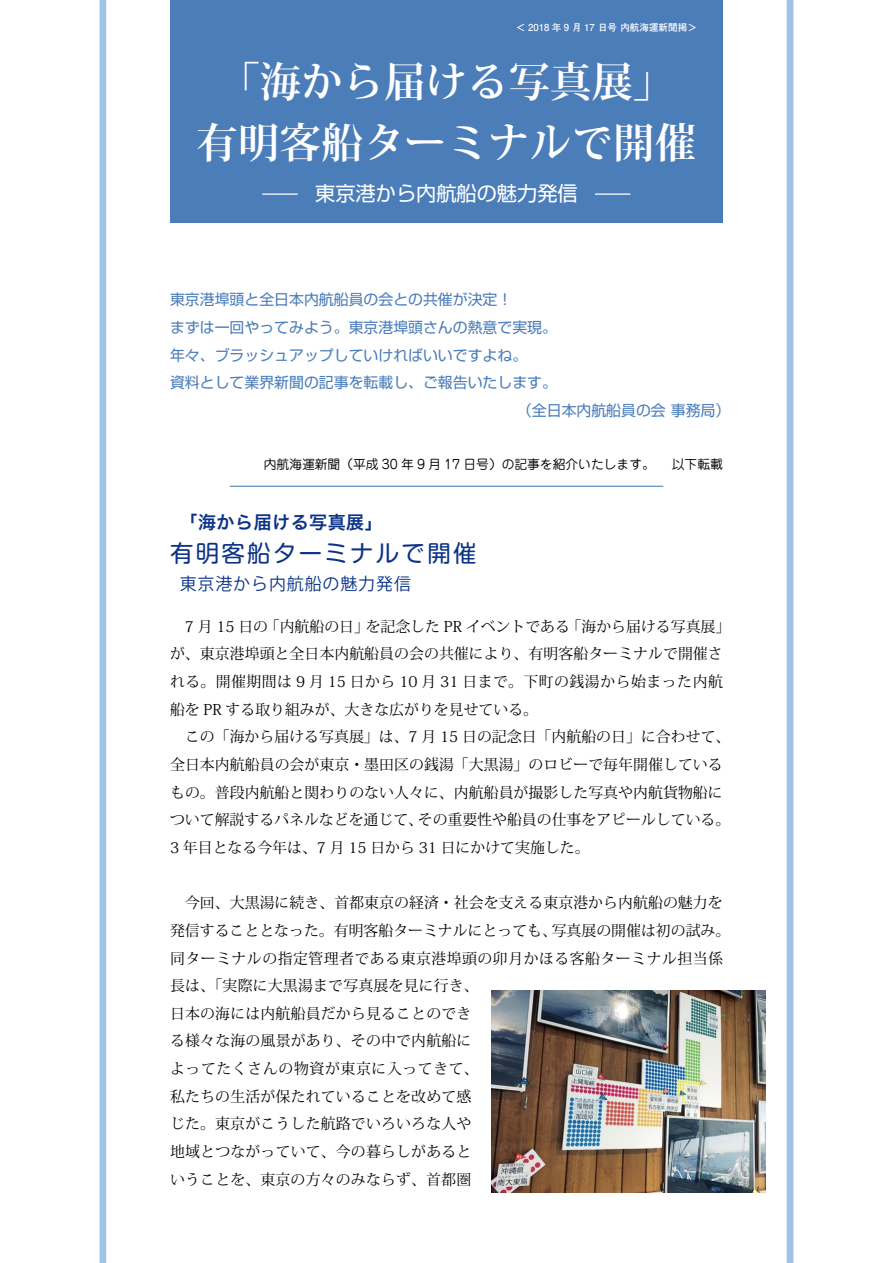
<style>
.page{position:relative;width:893px;height:1263px;background:#fff}
.page>*{position:absolute;margin:0;border:0;box-sizing:border-box;transform-origin:0 0}
.t1{font:700 41.4px/60.6px "Koz Min Pro";letter-spacing:.005em;color:#fff;text-align:center}
.t2{font:23.4px "Shin M Go Pro";letter-spacing:.1em;color:#0c3388}
.t3{font:20.25px "Shin Go Pro";color:#fff}
.t4{font:18px "Hira Kaku Pro N W6";letter-spacing:.025em;color:#0c3388}
.t5{font:16.95px "Koz Go Pro";letter-spacing:.05em;color:#0c3388}
.t6{font:14.85px/27.6px "Koz Min Pro";letter-spacing:.005em;color:#000}
.t7{font:14.85px "Shin Go Pro";color:#4b7db9}
.t8{font:14.85px "Koz Min Pro";letter-spacing:.035em;color:#000}
.t9{font:12.75px "Jun 201 Pro";color:#000}
.t10{font:700 9.6px "Futo Go B101 Pro";color:#fff}
</style>
<div class="page">
<div style="left:170px;top:0;width:553px;height:222px;background:#4b7db9"></div>
<div style="left:99px;top:0;width:7px;height:1263px;background:#a2c3e7"></div>
<div style="left:787px;top:0;width:6px;height:1263px;background:#a2c3e7"></div>
<hr style="left:262px;top:193px;width:36px;height:2px;background:#fff">
<hr style="left:595px;top:193px;width:35px;height:2px;background:#fff">
<hr style="left:230px;top:486px;width:433px;height:1px;background:#4b7db9">
<img style="left:492px;top:990px;width:273px;height:202px">
<p class="t10" style="left:516px;top:20px;width:182px">＜ 2018 年 月9 17 日号内航海運新聞掲&lt;</p>
<h1 class="t1" style="left:197px;top:50px;width:501px">「海から届ける写真展「有明客船ターミナルで開催</h1>
<h3 class="t3" style="left:315px;top:176px;width:264px">東京港から内航船の魅力発信</h3>
<p class="t7" style="left:170px;top:288px;width:344px">東京港埠頭と全日本内航船員の会との共催が決定!</p>
<p class="t7" style="left:170px;top:315px;width:388px">まずは一回やってみよう。東京港埠頭さんの熱意で実現。</p>
<p class="t7" style="left:170px;top:343px;width:359px">年々、ブラッシュアップしていければいいですよね。</p>
<p class="t7" style="left:170px;top:370px;width:388px">資料として業界新聞の記事を転載し、ご報告いたします。</p>
<p class="t7" style="left:517px;top:398px;width:215px">（全日本内航船員の会事務局(</p>
<p class="t9" style="left:264px;top:454px;width:460px">内航海運新聞（平成 30 年 9 月 17 日号）の記事を紹介いたします。　以下転載</p>
<p class="t4" style="left:170px;top:506px;width:214px">　「海から届ける写真展「</p>
<h2 class="t2" style="left:170px;top:534px;width:308px">有明客船ターミナルで開催</h2>
<p class="t5" style="left:180px;top:573px;width:233px">東京港から内航船の魅力発信</p>
<p class="t6" style="left:366px;top:612px;width:206px">を記念した PR イベントである</p>
<p class="t6" style="left:265px;top:612px;width:106px">「内航船の日」</p>
<p class="t6" style="left:567px;top:612px;width:165px">「海から届ける写真展「</p>
<p class="t6" style="left:170px;top:612px;width:100px">　7 月 15 日の</p>
<p class="t6" style="left:170px;top:640px;width:554px">が、東京港埠頭と全日本内航船員の会の共催により、有明客船ターミナルで開催さ</p>
<p class="t8" style="left:170px;top:671px;width:554px">れる。開催期間は 9 月 15 日から 10 月 31 日まで。下町の銭湯から始まった内航</p>
<p class="t6" style="left:170px;top:695px;width:370px">船を PR する取り組みが、大きな広がりを見せている。</p>
<p class="t6" style="left:170px;top:723px;width:562px">　この「海から届ける写真展」は、7 月 15 日の記念日「内航船の日」に合わせて、</p>
<p class="t6" style="left:170px;top:750px;width:554px">全日本内航船員の会が東京・墨田区の銭湯「大黒湯」のロビーで毎年開催している</p>
<p class="t6" style="left:170px;top:778px;width:554px">もの。普段内航船と関わりのない人々に、内航船員が撮影した写真や内航貨物船に</p>
<p class="t6" style="left:418px;top:805px;width:314px">その重要性や船員の仕事をアピールしている。</p>
<p class="t6" style="left:170px;top:805px;width:421px">ついて解説するパネルなどを通じて、<br>3 年目となる今年は、7 月 15 日から 31 日にかけて実施した。</p>
<p class="t6" style="left:552px;top:888px;width:180px;text-indent:-382px">　今回、大黒湯に続き、首都東京の経済・社会を支える東京港から内航船の魅力を写真展の開催は初の試み。</p>
<p class="t6" style="left:170px;top:916px;width:554px">発信することとなった。有明客船ターミナルにとっても、<br>同ターミナルの指定管理者である東京港埠頭の卯月かほる客船ターミナル担当係長は、「実際に大黒湯まで写真展を見に行き、<br>日本の海には内航船員だから見ることのでき<br>る様々な海の風景があり、その中で内航船に<br>よってたくさんの物資が東京に入ってきて、<br>私たちの生活が保たれていることを改めて感<br>じた。東京がこうした航路でいろいろな人や<br>地域とつながっていて、今の暮らしがあると<br>いうことを、東京の方々のみならず、首都圏</p>
</div>
